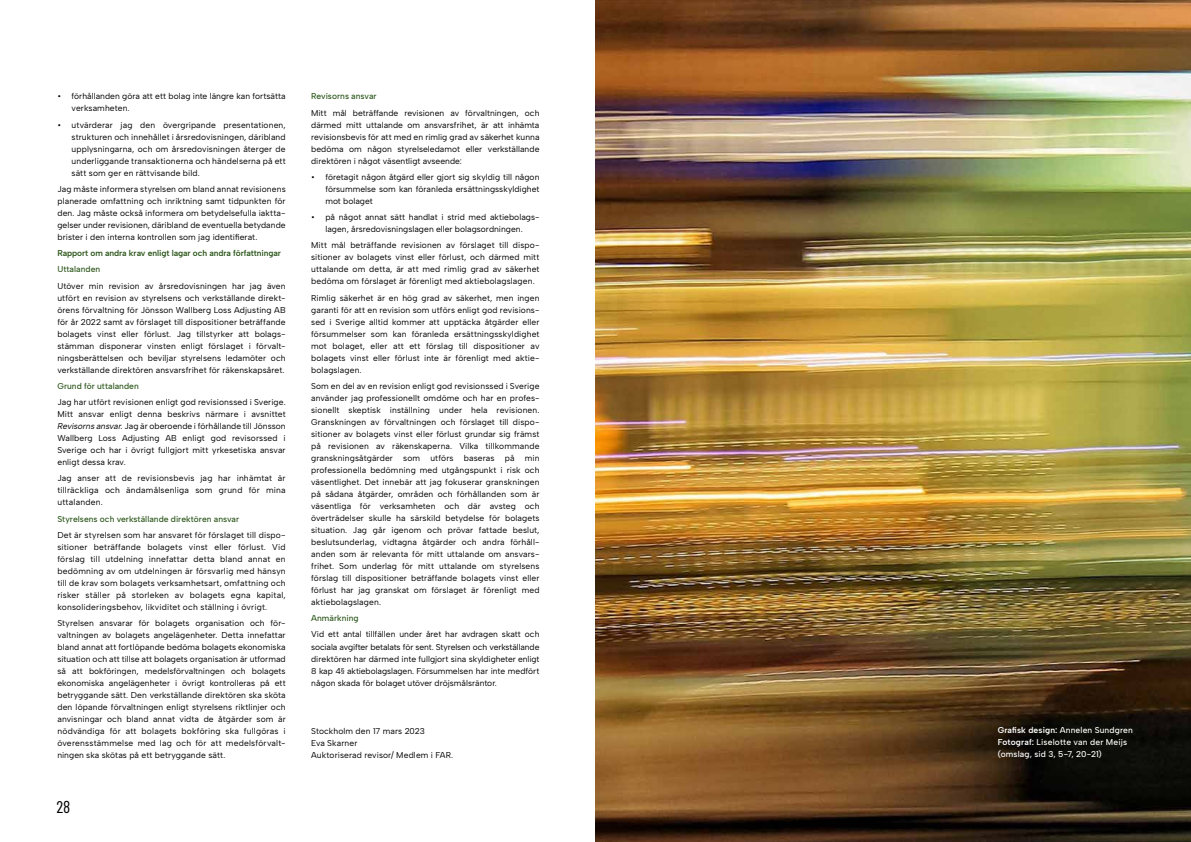
<style>
.page{position:relative;width:1191px;height:842px;background:#fff}
.page>*{position:absolute;margin:0;border:0;box-sizing:border-box;transform-origin:0 0}
.t1{font:17px "Barlow Condensed";color:#000}
.t2{font:8.5px/12px "Albert Sans";letter-spacing:.01em;color:#000;text-align:justify}
.t3{font:500 8.5px "Albert Sans";letter-spacing:.005em;color:#2b561a}
.t4{font:500 8.5px/12px "Albert Sans";letter-spacing:.015em;color:#fff}
.t5{font:600 8.5px "Albert Sans";letter-spacing:-.01em;color:#2b561a}
.s1{font-style:italic}
.s2{font-weight:600}
</style>
<div class="page">
<img style="left:595px;top:0;width:596px;height:842px">
<p class="t2" style="left:72px;top:90px;width:216px;text-indent:-14px">• förhållanden göra att ett bolag inte längre kan fortsätta verksamheten.</p>
<p class="t2" style="left:72px;top:119px;width:216px;text-indent:-14px">• utvärderar jag den övergripande presentationen, strukturen och innehållet i årsredovisningen, däribland upplysningarna, och om årsredovisningen återger de underliggande transaktionerna och händelserna på ett sätt som ger en rättvisande bild.</p>
<p class="t2" style="left:57px;top:183px;width:230px">Jag måste informera styrelsen om bland annat revisionens planerade omfattning och inriktning samt tidpunkten för den. Jag måste också informera om betydelsefulla iaktta&shy;gelser under revisionen, däribland de eventuella betydande brister i den interna kontrollen som jag identifierat.</p>
<p class="t5" style="left:57px;top:248px;width:225px">Rapport om andra krav enligt lagar och andra författningar</p>
<p class="t3" style="left:57px;top:264px;width:44px">Uttalanden</p>
<p class="t2" style="left:57px;top:280px;width:230px">Utöver min revision av årsredovisningen har jag även utfört en revision av styrelsens och verkställande direkt&shy;örens förvaltning för Jönsson Wallberg Loss Adjusting AB för år 2022 samt av förslaget till dispositioner beträffande bolagets vinst eller förlust. Jag tillstyrker att bolags&shy;stämman disponerar vinsten enligt förslaget i förvalt&shy;ningsberättelsen och beviljar styrelsens ledamöter och verkställande direktören ansvarsfrihet för räkenskapsåret.</p>
<p class="t3" style="left:57px;top:381px;width:83px">Grund för uttalanden</p>
<p class="t2" style="left:57px;top:396px;width:230px">Jag har utfört revisionen enligt god revisionssed i Sverige.<br>Mitt ansvar enligt denna beskrivs närmare i avsnittet <span class="s1">Revisorns ansvar.</span> Jag är oberoende i förhållande till Jönsson Wallberg Loss Adjusting AB enligt god revisorssed i Sverige och har i övrigt fullgjort mitt yrkesetiska ansvar enligt dessa krav.</p>
<p class="t2" style="left:57px;top:472px;width:230px">Jag anser att de revisionsbevis jag har inhämtat är tillräckliga och ändamålsenliga som grund för mina uttalanden.</p>
<p class="t3" style="left:57px;top:513px;width:183px">Styrelsens och verkställande direktören ansvar</p>
<p class="t2" style="left:57px;top:529px;width:230px">Det är styrelsen som har ansvaret för förslaget till dispo&shy;sitioner beträffande bolagets vinst eller förlust. Vid förslag till utdelning innefattar detta bland annat en bedömning av om utdelningen är försvarlig med hänsyn till de krav som bolagets verksamhetsart, omfattning och risker ställer på storleken av bolagets egna kapital, konsolideringsbehov, likviditet och ställning i övrigt.</p>
<p class="t2" style="left:57px;top:617px;width:230px">Styrelsen ansvarar för bolagets organisation och för&shy;valtningen av bolagets angelägenheter. Detta innefattar bland annat att fortlöpande bedöma bolagets ekonomiska situation och att tillse att bolagets organisation är utformad så att bokföringen, medelsförvaltningen och bolagets ekonomiska angelägenheter i övrigt kontrolleras på ett betryggande sätt. Den verkställande direktören ska sköta den löpande förvaltningen enligt styrelsens riktlinjer och anvisningar och bland annat vidta de åtgärder som är nödvändiga för att bolagets bokföring ska fullgöras i överensstämmelse med lag och för att medelsförvalt&shy;ningen ska skötas på ett betryggande sätt.</p>
<h1 class="t1" style="left:56px;top:795px;width:16px">28</h1>
<p class="t3" style="left:311px;top:91px;width:67px">Revisorns ansvar</p>
<p class="t2" style="left:311px;top:107px;width:230px">Mitt mål beträffande revisionen av förvaltningen, och därmed mitt uttalande om ansvarsfrihet, är att inhämta revisionsbevis för att med en rimlig grad av säkerhet kunna bedöma om någon styrelseledamot eller verkställande direktören i något väsentligt avseende:</p>
<p class="t2" style="left:325px;top:171px;width:216px;text-indent:-14px">• företagit någon åtgärd eller gjort sig skyldig till någon försummelse som kan föranleda ersättningsskyldighet mot bolaget</p>
<p class="t2" style="left:311px;top:211px;width:230px;text-align:center">• på något annat sätt handlat i strid med aktiebolags&shy;lagen, årsredovisningslagen eller bolagsordningen.</p>
<p class="t2" style="left:311px;top:239px;width:230px">Mitt mål beträffande revisionen av förslaget till dispo&shy;sitioner av bolagets vinst eller förlust, och därmed mitt uttalande om detta, är att med rimlig grad av säkerhet bedöma om förslaget är förenligt med aktiebolagslagen.</p>
<p class="t2" style="left:311px;top:292px;width:230px">Rimlig säkerhet är en hög grad av säkerhet, men ingen garanti för att en revision som utförs enligt god revisions&shy;sed i Sverige alltid kommer att upptäcka åtgärder eller försummelser som kan föranleda ersättningsskyldighet mot bolaget, eller att ett förslag till dispositioner av bolagets vinst eller förlust inte är förenligt med aktie&shy;bolagslagen.</p>
<p class="t2" style="left:311px;top:380px;width:230px">Som en del av en revision enligt god revisionssed i Sverige använder jag professionellt omdöme och har en profes&shy;sionellt skeptisk inställning under hela revisionen.<br>Granskningen av förvaltningen och förslaget till dispo&shy;sitioner av bolagets vinst eller förlust grundar sig främst på revisionen av räkenskaperna. Vilka tillkommande granskningsåtgärder som utförs baseras på min professionella bedömning med utgångspunkt i risk och väsentlighet. Det innebär att jag fokuserar granskningen på sådana åtgärder, områden och förhållanden som är väsentliga för verksamheten och där avsteg och överträdelser skulle ha särskild betydelse för bolagets situation. Jag går igenom och prövar fattade beslut, beslutsunderlag, vidtagna åtgärder och andra förhåll&shy;anden som är relevanta för mitt uttalande om ansvars&shy;frihet. Som underlag för mitt uttalande om styrelsens förslag till dispositioner beträffande bolagets vinst eller förlust har jag granskat om förslaget är förenligt med aktiebolagslagen.</p>
<p class="t3" style="left:311px;top:613px;width:49px">Anmärkning</p>
<p class="t2" style="left:311px;top:628px;width:230px">Vid ett antal tillfällen under året har avdragen skatt och sociala avgifter betalats för sent. Styrelsen och verkställande direktören har därmed inte fullgjort sina skyldigheter enligt 8 kap 4§ aktiebolagslagen. Försummelsen har inte medfört någon skada för bolaget utöver dröjsmålsräntor.</p>
<p class="t2" style="left:311px;top:725px;width:143px;text-align:left">Stockholm den 17 mars 2023<br>Eva Skarner<br>Auktoriserad revisor/ Medlem i FAR.</p>
<p class="t4" style="left:997px;top:724px;width:137px"><span class="s2">Grafisk design:</span> Annelen Sundgren<br><span class="s2">Fotograf:</span> Liselotte van der Meijs (omslag, sid 3, 5-7, 20-21)</p>
</div>
